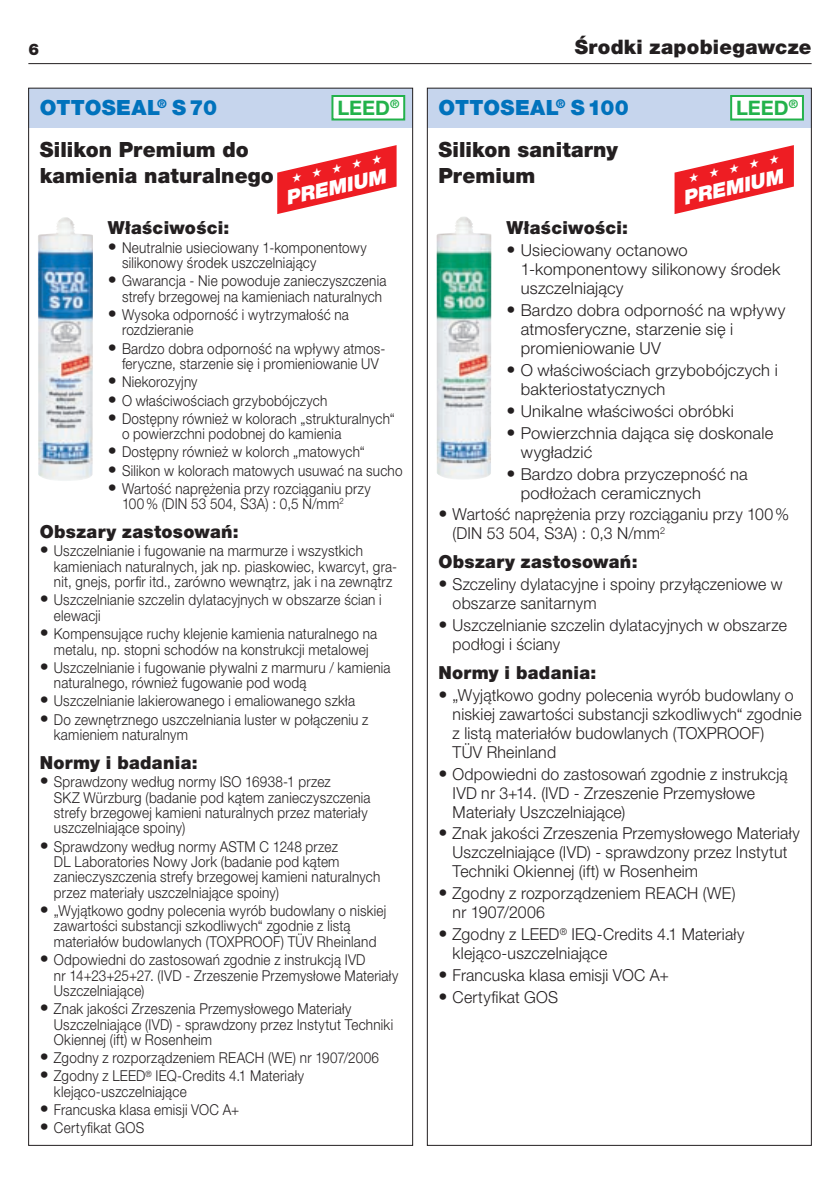
<style>
.page{position:relative;width:840px;height:1191px;background:#fff}
.page>*{position:absolute;margin:0;border:0;box-sizing:border-box;transform-origin:0 0}
.t1{font:900 21px/25.8px "Helvetica Neue LT Pro";letter-spacing:.005em;color:#231f20}
.t2{font:900 21px "Helvetica Neue LT Pro";letter-spacing:.015em;color:#0072bc}
.t3{font:900 20px "Helvetica Neue LT Pro";letter-spacing:.015em;color:#231f20}
.t4{font:italic 900 20px "Helvetica Neue LT Pro";color:#fff}
.t5{font:700 20px "Helvetica Neue LT Pro";color:#23b24b}
.t6{font:900 18px "Helvetica Neue LT Pro";letter-spacing:.015em;color:#231f20}
.t7{font:300 16.4px/19px "Helvetica Neue LT Pro";letter-spacing:.015em;color:#231f20;scale:.96 1}
.t8{font:300 16.4px/19px "Helvetica Neue LT Pro";letter-spacing:.015em;color:#231f20}
.t9{font:900 16px "Helvetica Neue LT Pro";color:#231f20}
.t10{font:300 15px/15.4px "Helvetica Neue LT Pro";letter-spacing:.015em;color:#231f20;scale:.9 1}
.s1{font-weight:400;font-size:18px}
</style>
<div class="page">
<hr style="left:28px;top:63px;width:783px;height:1px;background:#231f20">
<div style="left:427px;top:88px;width:384px;height:40px;background:#c6d5ed"></div>
<div style="left:28px;top:88px;width:384px;height:40px;background:#c6d5ed"></div>
<div style="left:332px;top:96px;width:72px;height:23px;background:#fff"></div>
<div style="left:331px;top:95px;width:74px;height:25px;border:2px solid #23b24b"></div>
<div style="left:730px;top:96px;width:72px;height:23px;background:#fff"></div>
<div style="left:729px;top:95px;width:74px;height:25px;border:2px solid #23b24b"></div>
<img style="left:436px;top:217px;width:55px;height:262px">
<img style="left:38px;top:217px;width:55px;height:264px">
<svg style="left:674px;top:145px;width:119px;height:69px"></svg>
<svg style="left:277px;top:145px;width:119px;height:69px"></svg>
<p class="t9" style="left:28px;top:40px;width:12px">6</p>
<h2 class="t3" style="left:574px;top:35px;width:238px">Środki zapobiegawcze</h2>
<h1 class="t2" style="left:40px;top:95px;width:179px">OTTOSEAL<sup>®</sup> S70</h1>
<h1 class="t2" style="left:438px;top:95px;width:192px">OTTOSEAL<sup>®</sup> S100</h1>
<h2 class="t5" style="left:337px;top:95px;width:63px">LEED<sup>®</sup></h2>
<h2 class="t5" style="left:735px;top:95px;width:63px">LEED<sup>®</sup></h2>
<h1 class="t1" style="left:40px;top:136px;width:235px">Silikon Premium do kamienia naturalnego</h1>
<p class="t6" style="left:108px;top:217px;width:123px">Właściwości:</p>
<p class="t10" style="left:122px;top:239px;width:273px;text-indent:-14px"><span class="s1">•</span> Neutralnie usieciowany 1-komponentowy silikonowy środek uszczelniający</p>
<p class="t10" style="left:108px;top:273px;width:311px;text-align:right"><span class="s1">•</span> Gwarancja - Nie powoduje zanieczyszczenia strefy brzegowej na kamieniach naturalnych</p>
<p class="t10" style="left:122px;top:307px;width:253px;text-indent:-14px"><span class="s1">•</span> Wysoka odporność i wytrzymałość na rozdzieranie</p>
<p class="t10" style="left:122px;top:340px;width:292px;text-indent:-14px"><span class="s1">•</span> Bardzo dobra odporność na wpływy atmos&shy;feryczne, starzenie się i promieniowanie UV</p>
<p class="t10" style="left:108px;top:374px;width:101px"><span class="s1">•</span> Niekorozyjny</p>
<p class="t10" style="left:108px;top:392px;width:245px"><span class="s1">•</span> O właściwościach grzybobójczych</p>
<p class="t10" style="left:122px;top:410px;width:304px;text-indent:-14px"><span class="s1">•</span> Dostępny również w kolorach „strukturalnych“ o powierzchni podobnej do kamienia</p>
<p class="t10" style="left:108px;top:444px;width:287px"><span class="s1">•</span> Dostępny również w kolorch „matowych“</p>
<p class="t10" style="left:108px;top:462px;width:329px"><span class="s1">•</span> Silikon w kolorach matowych usuwać na sucho</p>
<p class="t10" style="left:122px;top:480px;width:278px;text-indent:-14px"><span class="s1">•</span> Wartość naprężenia przy rozciąganiu przy<br>100% (DIN 53 504, S3A) : 0,5 N/mm<sup>2</sup></p>
<p class="t6" style="left:40px;top:521px;width:200px">Obszary zastosowań:</p>
<p class="t10" style="left:54px;top:543px;width:383px;text-indent:-14px"><span class="s1">•</span> Uszczelnianie i fugowanie na marmurze i wszystkich kamieniach naturalnych, jak np. piaskowiec, kwarcyt, gra&shy;nit, gnejs, porfir itd., zarówno wewnątrz, jak i na zewnątrz</p>
<p class="t10" style="left:54px;top:592px;width:365px;text-indent:-14px"><span class="s1">•</span> Uszczelnianie szczelin dylatacyjnych w obszarze ścian i elewacji</p>
<p class="t10" style="left:40px;top:626px;width:376px;text-align:center"><span class="s1">•</span> Kompensujące ruchy klejenie kamienia naturalnego na metalu, np. stopni schodów na konstrukcji metalowej</p>
<p class="t10" style="left:54px;top:659px;width:375px;text-indent:-14px"><span class="s1">•</span> Uszczelnianie i fugowanie pływalni z marmuru / kamienia naturalnego, również fugowanie pod wodą</p>
<p class="t10" style="left:40px;top:693px;width:351px"><span class="s1">•</span> Uszczelnianie lakierowanego i emaliowanego szkła</p>
<p class="t10" style="left:54px;top:711px;width:351px;text-indent:-14px"><span class="s1">•</span> Do zewnętrznego uszczelniania luster w połączeniu z kamieniem naturalnym</p>
<p class="t6" style="left:40px;top:751px;width:159px">Normy i badania:</p>
<p class="t10" style="left:54px;top:774px;width:353px;text-indent:-14px"><span class="s1">•</span> Sprawdzony według normy ISO 16938-1 przez<br>SKZ -Würzburg (badanie pod kątem zanieczyszczenia strefy brzegowej kamieni naturalnych przez materiały uszczelniające spoiny)</p>
<p class="t10" style="left:54px;top:838px;width:364px;text-indent:-14px"><span class="s1">•</span> Sprawdzony według normy ASTM C 1248 przez<br>DL -Laboratories Nowy Jork (badanie pod kątem zanieczyszczenia strefy brzegowej kamieni naturalnych przez materiały uszczelniające spoiny)</p>
<p class="t10" style="left:54px;top:902px;width:371px;text-indent:-14px"><span class="s1">•</span> „Wyjątkowo godny polecenia wyrób budowlany o niskiej zawartości substancji szkodliwych“ zgodnie z listą materiałów budowlanych (TOXPROOF) TÜV Rheinland</p>
<p class="t10" style="left:54px;top:951px;width:384px;text-indent:-14px"><span class="s1">•</span> Odpowiedni do zastosowań zgodnie z instrukcją IVD<br>nr 14+23+25+27. (IVD - Zrzeszenie Przemysłowe Materiały<br>Uszczelniające)</p>
<p class="t10" style="left:54px;top:1000px;width:378px;text-indent:-14px"><span class="s1">•</span> Znak jakości Zrzeszenia Przemysłowego Materiały<br>Uszczelniające (IVD) - sprawdzony przez Instytut Techniki<br>Okiennej (ift) w Rosenheim</p>
<p class="t10" style="left:40px;top:1049px;width:378px"><span class="s1">•</span> Zgodny z rozporządzeniem REACH (WE) nr 1907/2006</p>
<p class="t10" style="left:54px;top:1068px;width:279px;text-indent:-14px"><span class="s1">•</span> Zgodny z LEED<sup>®</sup> IEQ-Credits 4.1 Materiały klejąco-uszczelniające</p>
<p class="t10" style="left:40px;top:1101px;width:223px"><span class="s1">•</span> Francuska klasa emisji VOC A+</p>
<p class="t10" style="left:40px;top:1120px;width:117px"><span class="s1">•</span> Certyfikat GOS</p>
<h2 class="t4" style="left:282px;top:187px;width:104px;rotate:-13deg">PREMIUM</h2>
<h1 class="t1" style="left:438px;top:136px;width:181px">Silikon sanitarny<br>Premium</h1>
<p class="t6" style="left:506px;top:217px;width:123px">Właściwości:</p>
<p class="t8" style="left:520px;top:241px;width:261px;text-indent:-14px"><span class="s1">•</span> Usieciowany octanowo<br>1-komponentowy silikonowy środek uszczelniający</p>
<p class="t8" style="left:520px;top:300px;width:266px;text-indent:-14px"><span class="s1">•</span> Bardzo dobra odporność na wpływy atmosferyczne, starzenie się i promieniowanie UV</p>
<p class="t8" style="left:520px;top:360px;width:258px;text-indent:-14px"><span class="s1">•</span> O właściwościach grzybobójczych i bakteriostatycznych</p>
<p class="t8" style="left:506px;top:401px;width:228px"><span class="s1">•</span> Unikalne właściwości obróbki</p>
<p class="t8" style="left:520px;top:423px;width:254px;text-indent:-14px"><span class="s1">•</span> Powierzchnia dająca się doskonale wygładzić</p>
<p class="t8" style="left:520px;top:464px;width:228px;text-indent:-14px"><span class="s1">•</span> Bardzo dobra przyczepność na podłożach ceramicznych</p>
<p class="t7" style="left:452px;top:505px;width:352px;text-indent:-14px"><span class="s1">•</span> Wartość naprężenia przy rozciąganiu przy 100% (DIN 53 504, S3A) : 0,3 N/mm<sup>2</sup></p>
<p class="t6" style="left:438px;top:551px;width:200px">Obszary zastosowań:</p>
<p class="t7" style="left:452px;top:574px;width:345px;text-indent:-14px"><span class="s1">•</span> Szczeliny dylatacyjne i spoiny przyłączeniowe w obszarze sanitarnym</p>
<p class="t7" style="left:452px;top:615px;width:349px;text-indent:-14px"><span class="s1">•</span> Uszczelnianie szczelin dylatacyjnych w obszarze podłogi i ściany</p>
<p class="t6" style="left:438px;top:661px;width:159px">Normy i badania:</p>
<p class="t7" style="left:452px;top:685px;width:365px;text-indent:-14px"><span class="s1">•</span> „Wyjątkowo godny polecenia wyrób budowlany o niskiej zawartości substancji szkodliwych“ zgodnie z listą materiałów budowlanych (TOXPROOF)<br>TÜV Rheinland</p>
<p class="t7" style="left:452px;top:764px;width:350px;text-indent:-14px"><span class="s1">•</span> Odpowiedni do zastosowań zgodnie z instrukcją<br>IVD nr 3+14. (IVD - Zrzeszenie Przemysłowe<br>Materiały Uszczelniające)</p>
<p class="t7" style="left:452px;top:823px;width:363px;text-indent:-14px"><span class="s1">•</span> Znak jakości Zrzeszenia Przemysłowego Materiały<br>Uszczelniające (IVD) - sprawdzony przez Instytut<br>Techniki Okiennej (ift) w Rosenheim</p>
<p class="t7" style="left:452px;top:883px;width:296px;text-indent:-14px"><span class="s1">•</span> Zgodny z rozporządzeniem REACH (WE) nr 1907/2006</p>
<p class="t7" style="left:452px;top:924px;width:305px;text-indent:-14px"><span class="s1">•</span> Zgodny z LEED<sup>®</sup> IEQ-Credits 4.1 Materiały klejąco-uszczelniające</p>
<p class="t7" style="left:438px;top:965px;width:241px"><span class="s1">•</span> Francuska klasa emisji VOC A+</p>
<p class="t7" style="left:438px;top:987px;width:126px"><span class="s1">•</span> Certyfikat GOS</p>
<h2 class="t4" style="left:679px;top:187px;width:104px;rotate:-13deg">PREMIUM</h2>
</div>
